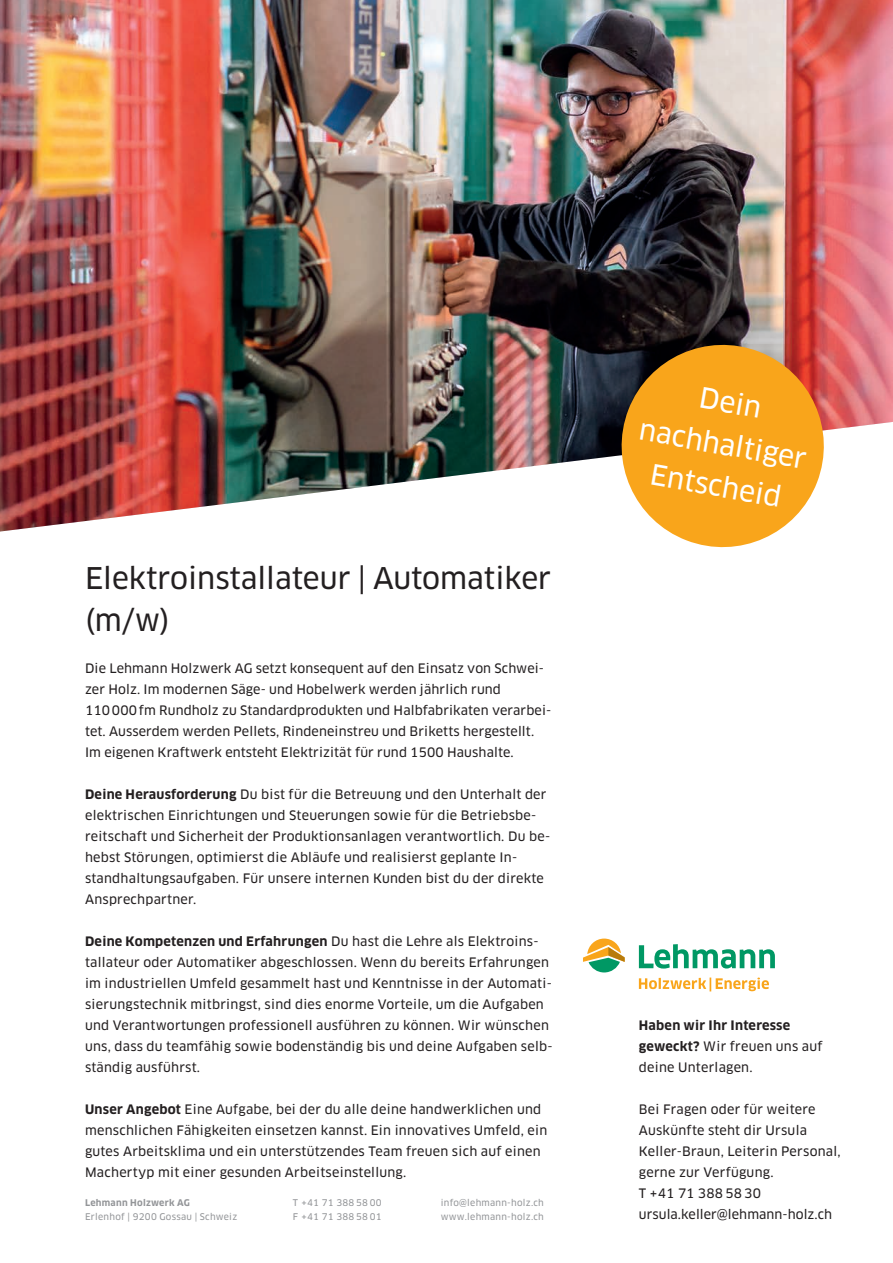
<style>
.page{position:relative;width:893px;height:1263px;background:#fff}
.page>*{position:absolute;margin:0;border:0;box-sizing:border-box;transform-origin:0 0}
.t1{font:29.25px/42px "Clan OT News";color:#231f20}
.t2{font:27.75px/42px "Clan OT News";color:#fff;text-align:center}
.t3{font:12.75px/21px "Clan OT News";letter-spacing:.02em;color:#231f20}
.t4{font:700 12.75px "Clan OT";letter-spacing:.02em;color:#231f20}
.t5{font:9px/13.5px "Clan OT News";letter-spacing:.03em;color:#939598}
.t6{font:700 9px "Clan OT";letter-spacing:.03em;color:#939598}
.s1{font-family:"Clan OT";font-weight:700}
.s2{font-family:"Clan OT News";font-weight:400}
</style>
<div class="page">
<svg style="left:583px;top:938px;width:42px;height:34px"></svg>
<svg style="left:639px;top:977px;width:130px;height:14px"></svg>
<svg style="left:639px;top:944px;width:136px;height:24px"></svg>
<img style="left:0;top:0;width:893px;height:531px">
<svg style="left:608px;top:332px;width:229px;height:216px;background:#dc9c43"></svg>
<h1 class="t1" style="left:85px;top:557px;width:468px">Elektroinstallateur | Automatiker (m/w)</h1>
<p class="t3" style="left:85px;top:658px;width:468px">Die Lehmann Holzwerk AG setzt konsequent auf den Einsatz von Schwei&shy;zer Holz. Im modernen Säge- und Hobelwerk werden jährlich rund 110000fm Rundholz zu Standardprodukten und Halbfabrikaten verarbei&shy;tet. Ausserdem werden Pellets, Rindeneinstreu und Briketts hergestellt.<br>Im eigenen Kraftwerk entsteht Elektrizität für rund 1500 Haushalte.</p>
<p class="t3" style="left:85px;top:784px;width:467px"><span class="s1">Deine Herausforderung</span> Du bist für die Betreuung und den Unterhalt der elektrischen Einrichtungen und Steuerungen sowie für die Betriebsbe&shy;reitschaft und Sicherheit der Produktionsanlagen verantwortlich. Du be&shy;hebst Störungen, optimierst die Abläufe und realisierst geplante In&shy;standhaltungsaufgaben. Für unsere internen Kunden bist du der direkte Ansprechpartner.</p>
<p class="t4" style="left:85px;top:934px;width:455px">Deine Kompetenzen und Erfahrungen <span class="s2">Du hast die Lehre als Elektroins-</span></p>
<p class="t3" style="left:85px;top:952px;width:469px">tallateur oder Automatiker abgeschlossen. Wenn du bereits Erfahrungen im industriellen Umfeld gesammelt hast und Kenntnisse in der Automati&shy;sierungstechnik mitbringst, sind dies enorme Vorteile, um die Aufgaben und Verantwortungen professionell ausführen zu können. Wir wünschen uns, dass du teamfähig sowie bodenständig bis und deine Aufgaben selb&shy;ständig ausführst.</p>
<p class="t3" style="left:85px;top:1099px;width:464px"><span class="s1">Unser Angebot</span> Eine Aufgabe, bei der du alle deine handwerklichen und menschlichen Fähigkeiten einsetzen kannst. Ein innovatives Umfeld, ein gutes Arbeitsklima und ein unterstützendes Team freuen sich auf einen Machertyp mit einer gesunden Arbeitseinstellung.</p>
<p class="t6" style="left:85px;top:1197px;width:106px">Lehmann Holzwerk AG</p>
<p class="t5" style="left:85px;top:1209px;width:154px">Erlenhof | 9200 Gossau | Schweiz</p>
<p class="t5" style="left:293px;top:1196px;width:90px">T +41 71 388 58 00<br>F +41 71 388 58 01</p>
<p class="t5" style="left:441px;top:1196px;width:105px">info@lehmann-holz.ch www.lehmann-holz.ch</p>
<h2 class="t2" style="left:650px;top:367px;width:171px;rotate:10deg">Dein nachhaltiger<br>Entscheid</h2>
<p class="t4" style="left:639px;top:1018px;width:153px">Haben wir Ihr Interesse</p>
<p class="t3" style="left:639px;top:1036px;width:185px"><span class="s1">geweckt?</span> Wir freuen uns auf deine Unterlagen.</p>
<p class="t3" style="left:639px;top:1099px;width:203px">Bei Fragen oder für weitere<br>Auskünfte steht dir Ursula<br>Keller-Braun, Leiterin Personal, gerne zur Verfügung.<br>T +41 71 388 58 30 ursula.keller@lehmann-holz.ch</p>
</div>
